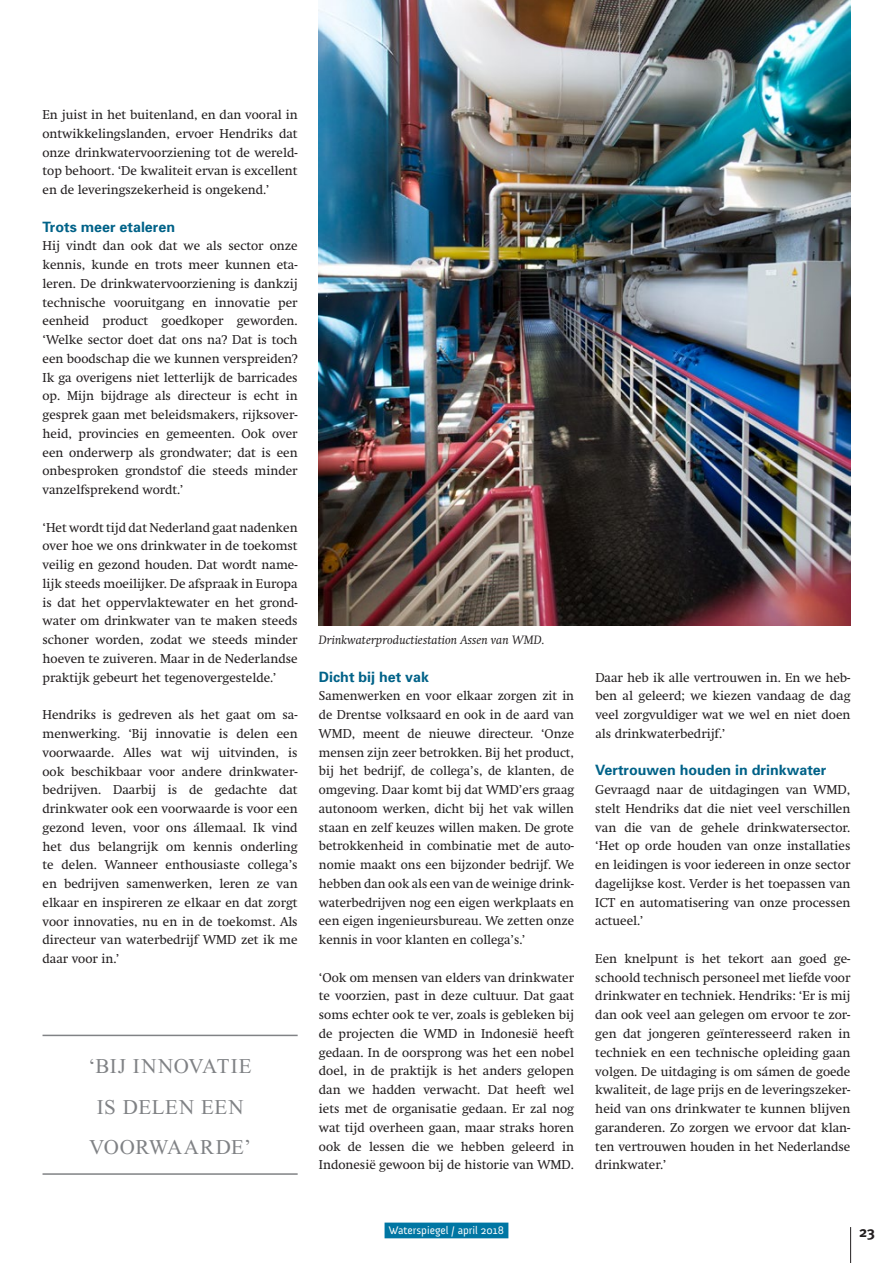
<style>
.page{position:relative;width:893px;height:1263px;background:#fff}
.page>*{position:absolute;margin:0;border:0;box-sizing:border-box;transform-origin:0 0}
.t1{font:21px/40.5px "Times New Roman";letter-spacing:.03em;color:#808285;text-align:center}
.t2{font:700 15px "Meta Plus";color:#231f20}
.t3{font:700 14.25px "Univers";color:#006288}
.t4{font:12.75px/18.8px "Swift";color:#231f20;text-align:justify}
.t5{font:italic 12px "Swift";letter-spacing:.01em;color:#231f20}
.t6{font:11.25px "Anivers";color:#fff}
</style>
<div class="page">
<hr style="left:850px;top:1227px;width:1px;height:36px;background:#231f20">
<div style="left:385px;top:1222px;width:123px;height:16px;background:#0076a3"></div>
<img style="left:319px;top:0;width:532px;height:625px">
<hr style="left:43px;top:1035px;width:255px;height:1px;background:#808285">
<hr style="left:43px;top:1173px;width:255px;height:2px;background:#808285">
<p class="t4" style="left:43px;top:105px;width:257px">En juist in het buitenland, en dan vooral in ontwikkelingslanden, ervoer Hendriks dat onze drinkwatervoorziening tot de wereld&shy;top behoort. ‘De kwaliteit ervan is excellent en de leveringszekerheid is ongekend.’</p>
<p class="t3" style="left:43px;top:217px;width:134px">Trots meer etaleren</p>
<p class="t4" style="left:43px;top:237px;width:257px">Hij vindt dan ook dat we als sector onze kennis, kunde en trots meer kunnen eta&shy;leren. De drinkwatervoorziening is dankzij technische vooruitgang en innovatie per eenheid product goedkoper geworden. ‘Welke sector doet dat ons na? Dat is toch een boodschap die we kunnen verspreiden?<br>Ik ga overigens niet letterlijk de barricades op. Mijn bijdrage als directeur is echt in gesprek gaan met beleidsmakers, rijksover&shy;heid, provincies en gemeenten. Ook over een onderwerp als grondwater; dat is een onbesproken grondstof die steeds minder vanzelfsprekend wordt.’</p>
<p class="t4" style="left:43px;top:518px;width:257px">‘Het wordt tijd dat Nederland gaat nadenken over hoe we ons drinkwater in de toekomst veilig en gezond houden. Dat wordt name&shy;lijk steeds moeilijker. De afspraak in Europa is dat het oppervlaktewater en het grond&shy;water om drinkwater van te maken steeds schoner worden, zodat we steeds minder hoeven te zuiveren. Maar in de Nederlandse praktijk gebeurt het tegenovergestelde.’</p>
<p class="t4" style="left:43px;top:705px;width:257px">Hendriks is gedreven als het gaat om sa&shy;menwerking. ‘Bij innovatie is delen een voorwaarde. Alles wat wij uitvinden, is ook beschikbaar voor andere drinkwater&shy;bedrijven. Daarbij is de gedachte dat drinkwater ook een voorwaarde is voor een gezond leven, voor ons állemaal. Ik vind het dus belangrijk om kennis onderling te delen. Wanneer enthousiaste collega’s en bedrijven samenwerken, leren ze van elkaar en inspireren ze elkaar en dat zorgt voor innovaties, nu en in de toekomst. Als directeur van waterbedrijf WMD zet ik me daar voor in.’</p>
<h1 class="t1" style="left:88px;top:1046px;width:165px">‘BIJ INNOVATIE<br>IS DELEN EEN<br>VOORWAARDE’</h1>
<p class="t5" style="left:319px;top:632px;width:227px">Drinkwaterproductiestation Assen van WMD.</p>
<p class="t3" style="left:319px;top:667px;width:112px">Dicht bij het vak</p>
<p class="t4" style="left:319px;top:687px;width:257px">Samenwerken en voor elkaar zorgen zit in de Drentse volksaard en ook in de aard van WMD, meent de nieuwe directeur. ‘Onze mensen zijn zeer betrokken. Bij het product, bij het bedrijf, de collega’s, de klanten, de omgeving. Daar komt bij dat WMD’ers graag autonoom werken, dicht bij het vak willen staan en zelf keuzes willen maken. De grote betrokkenheid in combinatie met de auto&shy;nomie maakt ons een bijzonder bedrijf. We hebben dan ook als een van de weinige drink&shy;waterbedrijven nog een eigen werkplaats en een eigen ingenieursbureau. We zetten onze kennis in voor klanten en collega’s.’</p>
<p class="t4" style="left:319px;top:968px;width:257px">‘Ook om mensen van elders van drinkwater te voorzien, past in deze cultuur. Dat gaat soms echter ook te ver, zoals is gebleken bij de projecten die WMD in Indonesië heeft gedaan. In de oorsprong was het een nobel doel, in de praktijk is het anders gelopen dan we hadden verwacht. Dat heeft wel iets met de organisatie gedaan. Er zal nog wat tijd overheen gaan, maar straks horen ook de lessen die we hebben geleerd in Indonesië gewoon bij de historie van WMD.</p>
<p class="t4" style="left:595px;top:668px;width:257px">Daar heb ik alle vertrouwen in. En we heb&shy;ben al geleerd; we kiezen vandaag de dag veel zorgvuldiger wat we wel en niet doen als drinkwaterbedrijf.’</p>
<p class="t3" style="left:595px;top:761px;width:233px">Vertrouwen houden in drinkwater</p>
<p class="t4" style="left:595px;top:780px;width:257px">Gevraagd naar de uitdagingen van WMD, stelt Hendriks dat die niet veel verschillen van die van de gehele drinkwatersector. ‘Het op orde houden van onze installaties en leidingen is voor iedereen in onze sector dagelijkse kost. Verder is het toepassen van ICT en automatisering van onze processen actueel.’</p>
<p class="t4" style="left:595px;top:949px;width:257px">Een knelpunt is het tekort aan goed ge&shy;schoold technisch personeel met liefde voor drinkwater en techniek. Hendriks: ‘Er is mij dan ook veel aan gelegen om ervoor te zor&shy;gen dat jongeren geïnteresseerd raken in techniek en een technische opleiding gaan volgen. De uitdaging is om sámen de goede kwaliteit, de lage prijs en de leveringszeker&shy;heid van ons drinkwater te kunnen blijven garanderen. Zo zorgen we ervoor dat klan&shy;ten vertrouwen houden in het Nederlandse drinkwater.’</p>
<p class="t6" style="left:389px;top:1224px;width:117px">Waterspiegel / april 2018</p>
<p class="t2" style="left:859px;top:1223px;width:17px">23</p>
</div>
